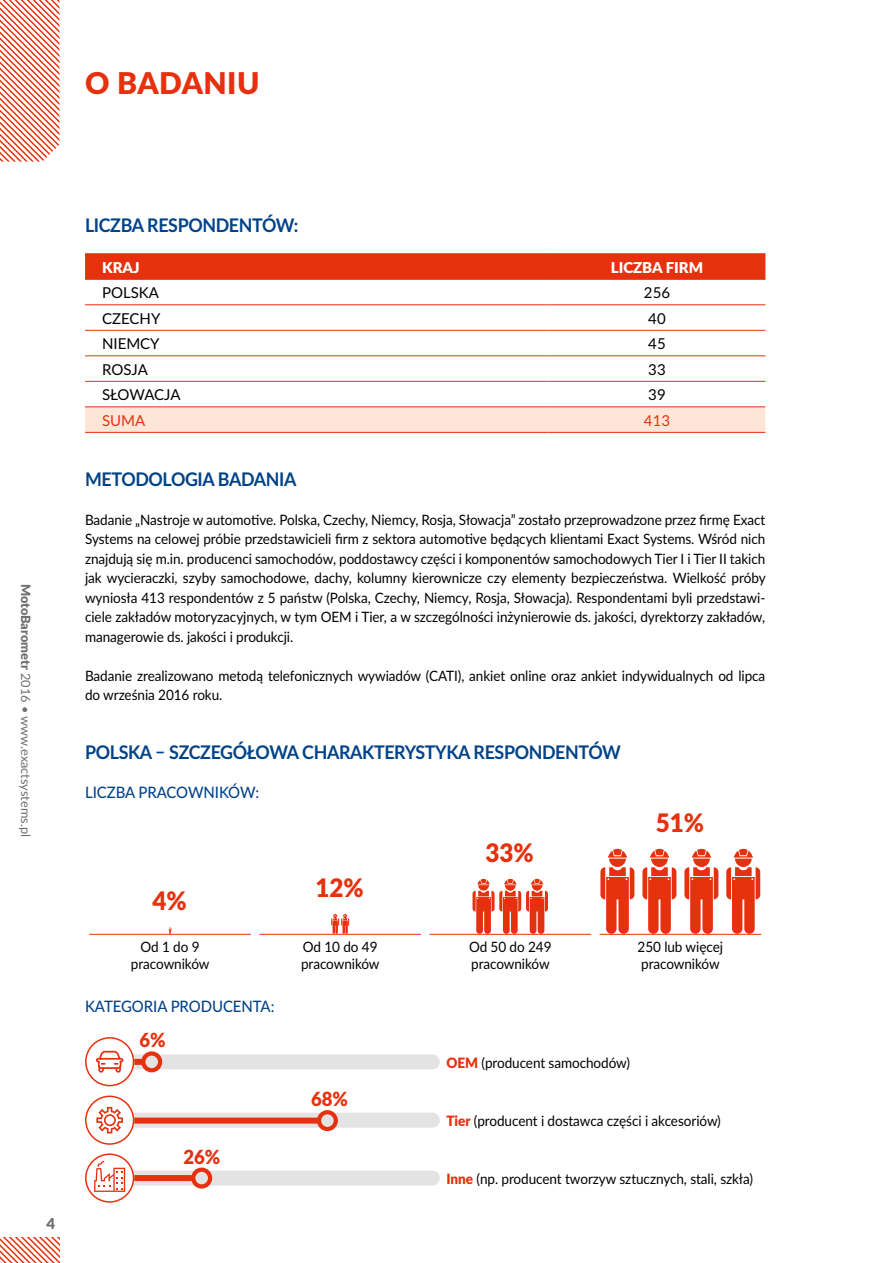
<style>
.page{position:relative;width:893px;height:1263px;background:#fff}
.page>*{position:absolute;margin:0;border:0;box-sizing:border-box;transform-origin:0 0}
.t1{font:900 30px "Lato";letter-spacing:.015em;color:#e6310e}
.t2{font:900 25.5px "Lato";color:#e6310e;scale:.95 1}
.t3{font:900 19.5px "Lato";color:#e6310e;scale:.95 1}
.t4{font:700 18.75px "Lato";letter-spacing:-.02em;color:#004288;scale:.95 1}
.t5{font:500 15.75px "Lato";letter-spacing:-.005em;color:#004288;scale:.95 1}
.t6{font:15px "Lato";color:#000}
.t7{font:900 15px "Lato";color:#fff}
.t8{font:15px "Lato";color:#e6310e}
.t9{font:900 15px "Lato";color:#6f6f6e}
.t10{font:14.25px/19.5px "Lato";letter-spacing:-.005em;color:#000;scale:.95 1}
.t11{font:12.75px "Lato";color:#6f6f6e}
.s1{font-weight:900}
.s2{font-weight:900;color:#e6310e}
</style>
<div class="page">
<svg style="left:0;top:1237px;width:60px;height:26px"></svg>
<svg style="left:0;top:0;width:60px;height:162px"></svg>
<div style="left:134px;top:1054px;width:298px;height:15px;background:#e3e3e3"></div>
<div style="left:134px;top:1113px;width:298px;height:15px;background:#e3e3e3"></div>
<div style="left:134px;top:1170px;width:298px;height:15px;background:#e3e3e3"></div>
<div style="left:85px;top:254px;width:680px;height:25px;background:#e6310e"></div>
<svg style="left:85px;top:407px;width:680px;height:25px;background:#fce1d4"></svg>
<hr style="left:85px;top:253px;width:464px;height:1px;background:#e6310e">
<hr style="left:549px;top:253px;width:216px;height:1px;background:#e6310e">
<hr style="left:85px;top:279px;width:464px;height:1px;background:#e6310e">
<hr style="left:549px;top:279px;width:216px;height:1px;background:#e6310e">
<hr style="left:85px;top:304px;width:464px;height:1px;background:#e6310e">
<hr style="left:549px;top:304px;width:216px;height:1px;background:#e6310e">
<hr style="left:85px;top:330px;width:464px;height:1px;background:#e6310e">
<hr style="left:549px;top:330px;width:216px;height:1px;background:#e6310e">
<hr style="left:85px;top:355px;width:464px;height:1px;background:#e6310e">
<hr style="left:549px;top:355px;width:216px;height:1px;background:#e6310e">
<hr style="left:85px;top:381px;width:464px;height:1px;background:#e6310e">
<hr style="left:549px;top:381px;width:216px;height:1px;background:#e6310e">
<hr style="left:85px;top:406px;width:464px;height:1px;background:#e6310e">
<hr style="left:549px;top:406px;width:216px;height:1px;background:#e6310e">
<hr style="left:85px;top:432px;width:464px;height:1px;background:#e6310e">
<hr style="left:549px;top:432px;width:216px;height:1px;background:#e6310e">
<svg style="left:169px;top:927px;width:3px;height:7px"></svg>
<svg style="left:331px;top:914px;width:18px;height:20px"></svg>
<svg style="left:473px;top:879px;width:75px;height:55px"></svg>
<svg style="left:642px;top:849px;width:34px;height:85px"></svg>
<svg style="left:600px;top:849px;width:34px;height:85px"></svg>
<svg style="left:684px;top:849px;width:34px;height:85px"></svg>
<svg style="left:726px;top:849px;width:34px;height:85px"></svg>
<div style="left:134px;top:1059px;width:9px;height:6px;background:#e6310e"></div>
<div style="left:141px;top:1051px;width:21px;height:21px;border:4px solid #e6310e;border-radius:50%"></div>
<div style="left:134px;top:1117px;width:185px;height:6px;background:#e6310e"></div>
<div style="left:317px;top:1110px;width:21px;height:21px;border:4px solid #e6310e;border-radius:50%"></div>
<div style="left:134px;top:1175px;width:59px;height:6px;background:#e6310e"></div>
<div style="left:191px;top:1167px;width:21px;height:21px;border:4px solid #e6310e;border-radius:50%"></div>
<div style="left:85px;top:1037px;width:49px;height:49px;border:2px solid #e6310e;border-radius:50%"></div>
<svg style="left:86px;top:1154px;width:48px;height:48px"></svg>
<div style="left:85px;top:1153px;width:49px;height:50px;border:2px solid #e6310e;border-radius:50%"></div>
<svg style="left:94px;top:1161px;width:31px;height:31px"></svg>
<div style="left:85px;top:1095px;width:49px;height:50px;border:2px solid #e6310e;border-radius:50%"></div>
<svg style="left:96px;top:1107px;width:27px;height:26px"></svg>
<hr style="left:89px;top:934px;width:162px;height:1px;background:#e6310e">
<hr style="left:259px;top:934px;width:162px;height:1px;background:#e6310e">
<hr style="left:429px;top:934px;width:162px;height:1px;background:#e6310e">
<hr style="left:599px;top:934px;width:162px;height:1px;background:#e6310e">
<svg style="left:96px;top:1051px;width:27px;height:22px"></svg>
<h1 class="t1" style="left:85px;top:60px;width:176px">O BADANIU</h1>
<p class="t11" style="left:35px;top:584px;width:255px;rotate:90deg"><span class="s1">MotoBarometr</span> 2016 • www.exactsystems.pl</p>
<p class="t9" style="left:47px;top:1212px;width:10px">4</p>
<h3 class="t4" style="left:85px;top:211px;width:226px">LICZBA RESPONDENTÓW:</h3>
<p class="t7" style="left:102px;top:256px;width:39px">KRAJ</p>
<p class="t7" style="left:611px;top:256px;width:94px">LICZBA FIRM</p>
<p class="t6" style="left:102px;top:282px;width:58px">POLSKA</p>
<p class="t6" style="left:644px;top:282px;width:28px">256</p>
<p class="t6" style="left:102px;top:307px;width:60px">CZECHY</p>
<p class="t6" style="left:648px;top:307px;width:19px">40</p>
<p class="t6" style="left:102px;top:333px;width:59px">NIEMCY</p>
<p class="t6" style="left:648px;top:333px;width:19px">45</p>
<p class="t6" style="left:102px;top:358px;width:47px">ROSJA</p>
<p class="t6" style="left:648px;top:358px;width:19px">33</p>
<p class="t6" style="left:102px;top:384px;width:80px">SŁOWACJA</p>
<p class="t6" style="left:648px;top:384px;width:19px">39</p>
<p class="t8" style="left:102px;top:409px;width:45px">SUMA</p>
<p class="t8" style="left:644px;top:409px;width:28px">413</p>
<h3 class="t4" style="left:85px;top:465px;width:224px">METODOLOGIA BADANIA</h3>
<p class="t10" style="left:85px;top:509px;width:718px;text-align:justify">Badanie „Nastroje w automotive. Polska, Czechy, Niemcy, Rosja, Słowacja” zostało przeprowadzone przez firmę Exact Systems na celowej próbie przedstawicieli firm z sektora automotive będących klientami Exact Systems. Wśród nich znajdują się m.in. producenci samochodów, poddostawcy części i komponentów samochodowych Tier I i Tier II takich jak wycieraczki, szyby samochodowe, dachy, kolumny kierownicze czy elementy bezpieczeństwa. Wielkość próby wyniosła 413 respondentów z 5 państw (Polska, Czechy, Niemcy, Rosja, Słowacja). Respondentami byli przedstawi&shy;ciele zakładów motoryzacyjnych, w tym OEM i Tier, a w szczególności inżynierowie ds. jakości, dyrektorzy zakładów, managerowie ds. jakości i produkcji.</p>
<p class="t10" style="left:85px;top:665px;width:718px">Badanie zrealizowano metodą telefonicznych wywiadów (CATI), ankiet online oraz ankiet indywidualnych od lipca do września 2016 roku.</p>
<h3 class="t4" style="left:85px;top:738px;width:565px">POLSKA – SZCZEGÓŁOWA CHARAKTERYSTYKA RESPONDENTÓW</h3>
<p class="t5" style="left:85px;top:781px;width:185px">LICZBA PRACOWNIKÓW:</p>
<h2 class="t2" style="left:152px;top:882px;width:37px">4%</h2>
<h2 class="t2" style="left:316px;top:868px;width:52px">12%</h2>
<h2 class="t2" style="left:485px;top:833px;width:52px">33%</h2>
<h2 class="t2" style="left:656px;top:803px;width:52px">51%</h2>
<p class="t10" style="left:131px;top:937px;width:84px;line-height:17.2px;text-align:center">Od 1 do 9 pracowników</p>
<p class="t10" style="left:301px;top:937px;width:84px;line-height:17.2px">Od 10 do 49 pracowników</p>
<p class="t10" style="left:469px;top:937px;width:88px;line-height:17.2px">Od 50 do 249 pracowników</p>
<p class="t10" style="left:638px;top:937px;width:91px;line-height:17.2px">250 lub więcej pracowników</p>
<p class="t5" style="left:85px;top:995px;width:201px">KATEGORIA PRODUCENTA:</p>
<h3 class="t3" style="left:139px;top:1025px;width:29px">6%</h3>
<h3 class="t3" style="left:183px;top:1142px;width:40px">26%</h3>
<h3 class="t3" style="left:311px;top:1084px;width:40px">68%</h3>
<p class="t10" style="left:446px;top:1052px;width:195px"><span class="s2">OEM</span> (producent samochodów)</p>
<p class="t10" style="left:446px;top:1111px;width:290px"><span class="s2">Tier</span> (producent i dostawca części i akcesoriów)</p>
<p class="t10" style="left:446px;top:1168px;width:324px"><span class="s2">Inne</span> (np. producent tworzyw sztucznych, stali, szkła)</p>
</div>
